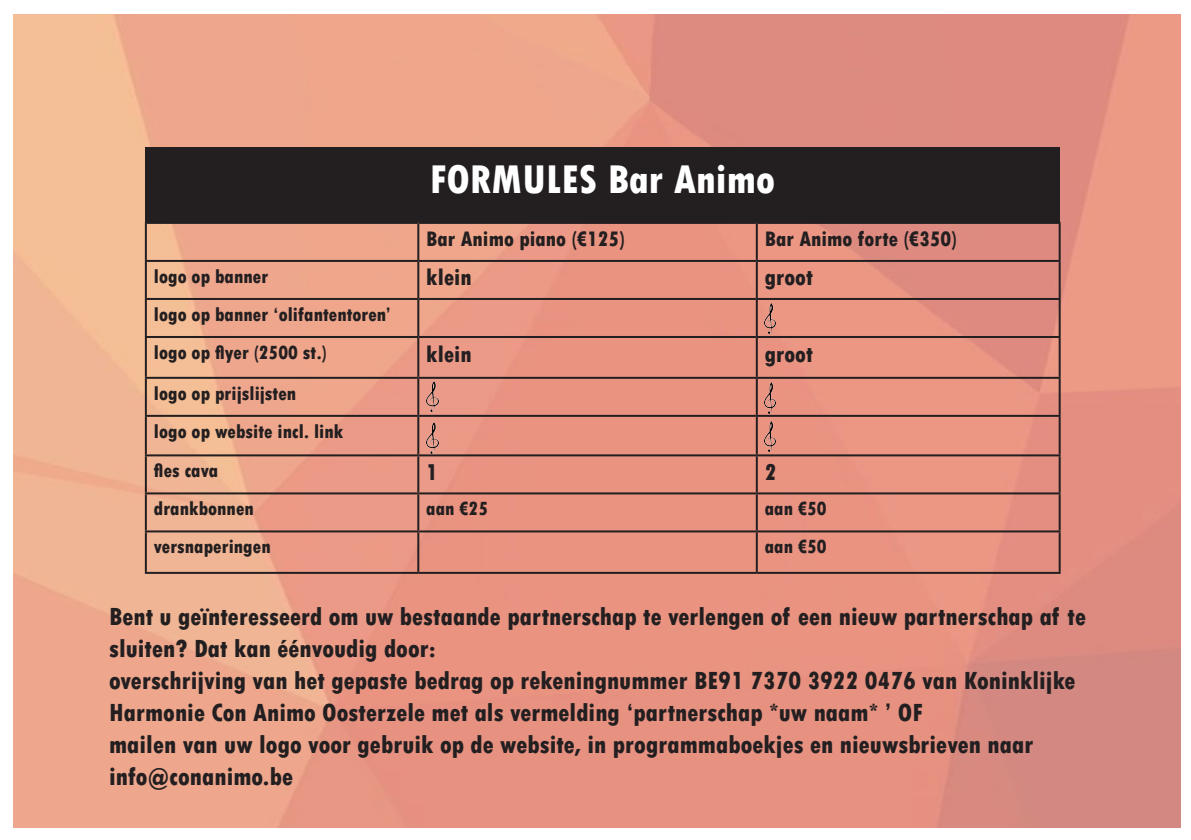
<style>
.page{position:relative;width:1191px;height:840px;background:#fff}
.page>*{position:absolute;margin:0;border:0;box-sizing:border-box;transform-origin:0 0}
.t1{font:800 condensed 42px "Tw Cen";color:#fff}
.t2{font:800 condensed 26px/32px "Tw Cen";color:#231f20}
.t3{font:800 condensed 24px "Tw Cen";color:#231f20}
.t4{font:800 condensed 22px "Tw Cen";color:#231f20}
.t5{font:800 condensed 20px/38.8px "Tw Cen";color:#231f20}
</style>
<div class="page">
<img style="left:13px;top:14px;width:1167px;height:813px">
<div style="left:145px;top:147px;width:914px;height:75px;background:#231f20"></div>
<hr style="left:145px;top:222px;width:273px;height:2px;background:#231f20">
<hr style="left:145px;top:224px;width:2px;height:36px;background:#231f20">
<hr style="left:418px;top:222px;width:339px;height:2px;background:#231f20">
<hr style="left:417px;top:224px;width:2px;height:36px;background:#231f20">
<hr style="left:757px;top:222px;width:303px;height:2px;background:#231f20">
<hr style="left:756px;top:224px;width:2px;height:36px;background:#231f20">
<hr style="left:1058px;top:224px;width:2px;height:36px;background:#231f20">
<hr style="left:145px;top:260px;width:273px;height:2px;background:#231f20">
<hr style="left:145px;top:262px;width:2px;height:36px;background:#231f20">
<hr style="left:418px;top:260px;width:339px;height:2px;background:#231f20">
<hr style="left:417px;top:262px;width:2px;height:36px;background:#231f20">
<hr style="left:757px;top:260px;width:303px;height:2px;background:#231f20">
<hr style="left:756px;top:262px;width:2px;height:36px;background:#231f20">
<hr style="left:1058px;top:262px;width:2px;height:36px;background:#231f20">
<hr style="left:145px;top:298px;width:273px;height:2px;background:#231f20">
<hr style="left:145px;top:300px;width:2px;height:36px;background:#231f20">
<hr style="left:418px;top:298px;width:339px;height:2px;background:#231f20">
<hr style="left:417px;top:300px;width:2px;height:36px;background:#231f20">
<hr style="left:757px;top:298px;width:303px;height:2px;background:#231f20">
<hr style="left:756px;top:300px;width:2px;height:36px;background:#231f20">
<hr style="left:1058px;top:300px;width:2px;height:36px;background:#231f20">
<hr style="left:145px;top:336px;width:273px;height:2px;background:#231f20">
<hr style="left:145px;top:338px;width:2px;height:38px;background:#231f20">
<hr style="left:418px;top:336px;width:339px;height:2px;background:#231f20">
<hr style="left:417px;top:338px;width:2px;height:38px;background:#231f20">
<hr style="left:757px;top:336px;width:303px;height:2px;background:#231f20">
<hr style="left:756px;top:338px;width:2px;height:38px;background:#231f20">
<hr style="left:1058px;top:338px;width:2px;height:38px;background:#231f20">
<hr style="left:145px;top:376px;width:273px;height:2px;background:#231f20">
<hr style="left:145px;top:378px;width:2px;height:36px;background:#231f20">
<hr style="left:418px;top:376px;width:339px;height:2px;background:#231f20">
<hr style="left:417px;top:378px;width:2px;height:36px;background:#231f20">
<hr style="left:757px;top:376px;width:303px;height:2px;background:#231f20">
<hr style="left:756px;top:378px;width:2px;height:36px;background:#231f20">
<hr style="left:1058px;top:378px;width:2px;height:36px;background:#231f20">
<hr style="left:145px;top:414px;width:273px;height:2px;background:#231f20">
<hr style="left:145px;top:416px;width:2px;height:38px;background:#231f20">
<hr style="left:418px;top:414px;width:339px;height:2px;background:#231f20">
<hr style="left:417px;top:416px;width:2px;height:38px;background:#231f20">
<hr style="left:757px;top:414px;width:303px;height:2px;background:#231f20">
<hr style="left:756px;top:416px;width:2px;height:38px;background:#231f20">
<hr style="left:1058px;top:416px;width:2px;height:38px;background:#231f20">
<hr style="left:145px;top:454px;width:273px;height:2px;background:#231f20">
<hr style="left:145px;top:456px;width:2px;height:36px;background:#231f20">
<hr style="left:418px;top:454px;width:339px;height:2px;background:#231f20">
<hr style="left:417px;top:456px;width:2px;height:36px;background:#231f20">
<hr style="left:757px;top:454px;width:303px;height:2px;background:#231f20">
<hr style="left:756px;top:456px;width:2px;height:36px;background:#231f20">
<hr style="left:1058px;top:456px;width:2px;height:36px;background:#231f20">
<hr style="left:145px;top:492px;width:273px;height:2px;background:#231f20">
<hr style="left:145px;top:494px;width:2px;height:36px;background:#231f20">
<hr style="left:418px;top:492px;width:339px;height:2px;background:#231f20">
<hr style="left:417px;top:494px;width:2px;height:36px;background:#231f20">
<hr style="left:757px;top:492px;width:303px;height:2px;background:#231f20">
<hr style="left:756px;top:494px;width:2px;height:36px;background:#231f20">
<hr style="left:1058px;top:494px;width:2px;height:36px;background:#231f20">
<hr style="left:145px;top:530px;width:273px;height:2px;background:#231f20">
<hr style="left:145px;top:532px;width:2px;height:39px;background:#231f20">
<hr style="left:418px;top:530px;width:339px;height:2px;background:#231f20">
<hr style="left:417px;top:532px;width:2px;height:39px;background:#231f20">
<hr style="left:757px;top:530px;width:303px;height:2px;background:#231f20">
<hr style="left:756px;top:532px;width:2px;height:39px;background:#231f20">
<hr style="left:1058px;top:532px;width:2px;height:39px;background:#231f20">
<hr style="left:145px;top:571px;width:273px;height:2px;background:#231f20">
<hr style="left:418px;top:571px;width:339px;height:2px;background:#231f20">
<hr style="left:757px;top:571px;width:303px;height:2px;background:#231f20">
<img style="left:427px;top:381px;width:11px;height:30px">
<img style="left:764px;top:382px;width:11px;height:31px">
<img style="left:427px;top:422px;width:11px;height:31px">
<img style="left:764px;top:303px;width:11px;height:30px">
<img style="left:764px;top:421px;width:11px;height:30px">
<h1 class="t1" style="left:430px;top:155px;width:347px">FORMULES Bar Animo</h1>
<p class="t4" style="left:426px;top:226px;width:200px">Bar Animo piano (€125)</p>
<p class="t4" style="left:765px;top:226px;width:193px">Bar Animo forte (€350)</p>
<p class="t5" style="left:154px;top:257px;width:116px">logo op banner</p>
<p class="t3" style="left:426px;top:263px;width:47px">klein</p>
<p class="t3" style="left:765px;top:263px;width:50px">groot</p>
<p class="t5" style="left:154px;top:295px;width:238px;line-height:38px">logo op banner ‘olifantentoren’ logo op flyer (2500 st.)</p>
<p class="t3" style="left:426px;top:339px;width:47px">klein</p>
<p class="t3" style="left:765px;top:339px;width:50px">groot</p>
<p class="t5" style="left:154px;top:373px;width:191px">logo op prijslijsten<br>logo op website incl. link fles cava</p>
<p class="t3" style="left:426px;top:457px;width:13px">1</p>
<p class="t3" style="left:765px;top:457px;width:13px">2</p>
<p class="t5" style="left:154px;top:489px;width:102px">drankbonnen</p>
<p class="t5" style="left:426px;top:489px;width:63px">aan €25</p>
<p class="t5" style="left:765px;top:489px;width:63px">aan €50</p>
<p class="t5" style="left:154px;top:527px;width:118px">versnaperingen</p>
<p class="t5" style="left:765px;top:527px;width:63px">aan €50</p>
<p class="t2" style="left:109px;top:600px;width:978px">Bent u geïnteresseerd om uw bestaande partnerschap te verlengen of een nieuw partnerschap af te sluiten? Dat kan éénvoudig door:<br>overschrijving van het gepaste bedrag op rekeningnummer BE91 7370 3922 0476 van Koninklijke Harmonie Con Animo Oosterzele met als vermelding ‘partnerschap *uw naam* ’ OF<br>mailen van uw logo voor gebruik op de website, in programmaboekjes en nieuwsbrieven naar info@conanimo.be</p>
</div>
